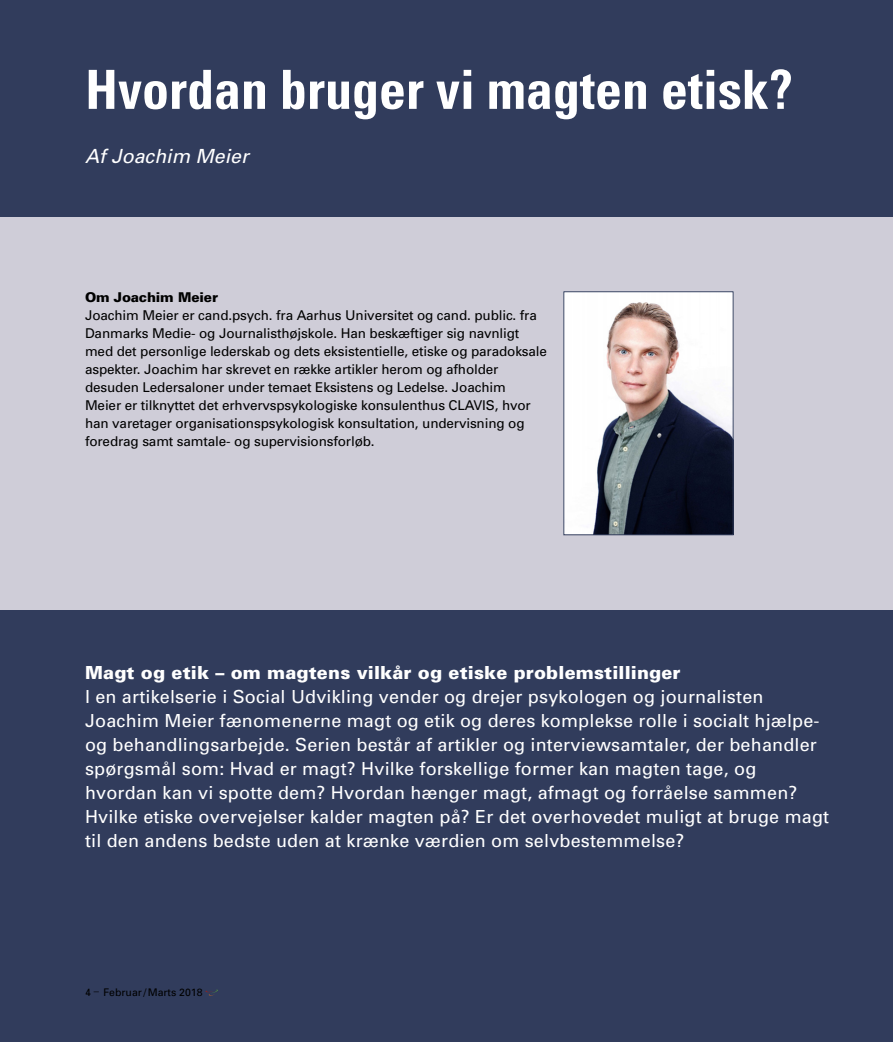
<style>
.page{position:relative;width:893px;height:1042px;background:#fff}
.page>*{position:absolute;margin:0;border:0;box-sizing:border-box;transform-origin:0 0}
.t1{font:700 condensed 54px "Univers";color:#fff}
.t2{font:italic 19.5px "Univers";color:#fff}
.t3{font:18px/24px "Univers";letter-spacing:.01em;color:#fff}
.t4{font:900 18px "Univers";letter-spacing:.01em;color:#fff}
.t5{font:13.5px/18px "Univers";letter-spacing:-.01em;color:#000}
.t6{font:900 13.5px "Univers";letter-spacing:-.01em;color:#000}
.t7{font:10.5px "Univers";color:#000}
.s1{font-size:7.8px}
</style>
<div class="page">
<div style="left:0;top:216px;width:893px;height:432px;background:#cfcdd8"></div>
<div style="left:0;top:0;width:893px;height:216px;background:#313c5c"></div>
<img style="left:565px;top:293px;width:166px;height:240px">
<div style="left:563px;top:291px;width:170px;height:244px;border:1px solid #313c5c"></div>
<div style="left:0;top:610px;width:893px;height:432px;background:#313c5c"></div>
<svg style="left:205px;top:989px;width:13px;height:6px"></svg>
<h1 class="t1" style="left:85px;top:57px;width:709px">Hvordan bruger vi magten etisk?</h1>
<p class="t2" style="left:85px;top:144px;width:165px">Af Joachim Meier</p>
<p class="t6" style="left:85px;top:289px;width:134px">Om Joachim Meier</p>
<p class="t5" style="left:85px;top:306px;width:464px">Joachim Meier er cand.psych. fra Aarhus Universitet og cand. public. fra Danmarks Medie- og Journalisthøjskole. Han beskæftiger sig navnligt med det personlige lederskab og dets eksistentielle, etiske og paradoksale aspekter. Joachim har skrevet en række artikler herom og afholder desuden Ledersaloner under temaet Eksistens og Ledelse. Joachim<br>Meier er tilknyttet det erhvervspsykologiske konsulenthus CLAVIS, hvor han varetager organisationspsykologisk konsultation, undervisning og foredrag samt samtale- og supervisionsforløb.</p>
<p class="t4" style="left:85px;top:661px;width:597px">Magt og etik – om magtens vilkår og etiske problemstillinger</p>
<p class="t3" style="left:85px;top:684px;width:746px">I en artikelserie i Social Udvikling vender og drejer psykologen og journalisten Joachim Meier fænomenerne magt og etik og deres komplekse rolle i socialt hjælpe&shy;og behandlingsarbejde. Serien består af artikler og interviewsamtaler, der behandler spørgsmål som: Hvad er magt? Hvilke forskellige former kan magten tage, og hvordan kan vi spotte dem? Hvordan hænger magt, afmagt og forråelse sammen?<br>Hvilke etiske overvejelser kalder magten på? Er det overhovedet muligt at bruge magt til den andens bedste uden at krænke værdien om selvbestemmelse?</p>
<p class="t7" style="left:85px;top:985px;width:119px">4 <span class="s1">–</span> Februar/Marts 2018</p>
</div>
